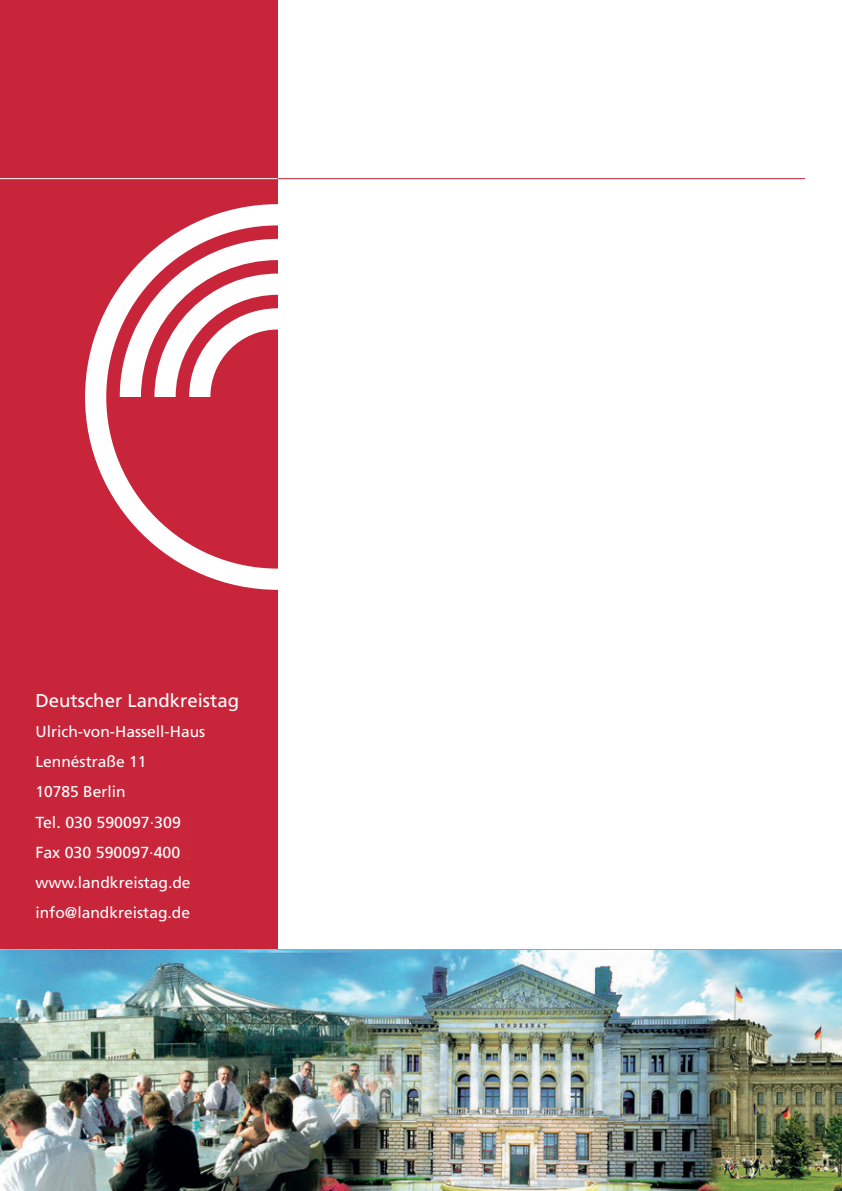
<style>
.page{position:relative;width:842px;height:1191px;background:#fff}
.page>*{position:absolute;margin:0;border:0;box-sizing:border-box;transform-origin:0 0}
.t1{font:18.6px "Frutiger LT Std";color:#fff}
.t2{font:16px "Frutiger LT Std";color:#fff}
.t3{font:15.6px/30.2px "Frutiger LT Std";color:#fff}
</style>
<div class="page">
<div style="left:0;top:0;width:278px;height:1191px;background:#c8253b"></div>
<hr style="left:0;top:178px;width:278px;height:1px;background:#fff">
<hr style="left:278px;top:178px;width:527px;height:1px;background:#c8253b">
<svg style="left:85px;top:204px;width:193px;height:386px"></svg>
<hr style="left:0;top:949px;width:278px;height:1px;background:#fff">
<hr style="left:278px;top:949px;width:564px;height:1px;background:#c8253b">
<img style="left:0;top:950px;width:842px;height:241px">
<p class="t1" style="left:35px;top:689px;width:205px">Deutscher Landkreistag</p>
<p class="t3" style="left:35px;top:716px;width:171px">Ulrich-von-Hassell-Haus<br>Lennéstraße 11<br>10785 Berlin<br>Tel. 0 30/59 00 97-3 09<br>Fax 0 30/59 00 97-4 00 www.landkreistag.de info@landkreistag.de</p>
<p class="t2" style="left:35px;top:812px;width:147px">Tel. 030 590097·309</p>
<p class="t2" style="left:35px;top:843px;width:146px">Fax 030 590097·400</p>
</div>
